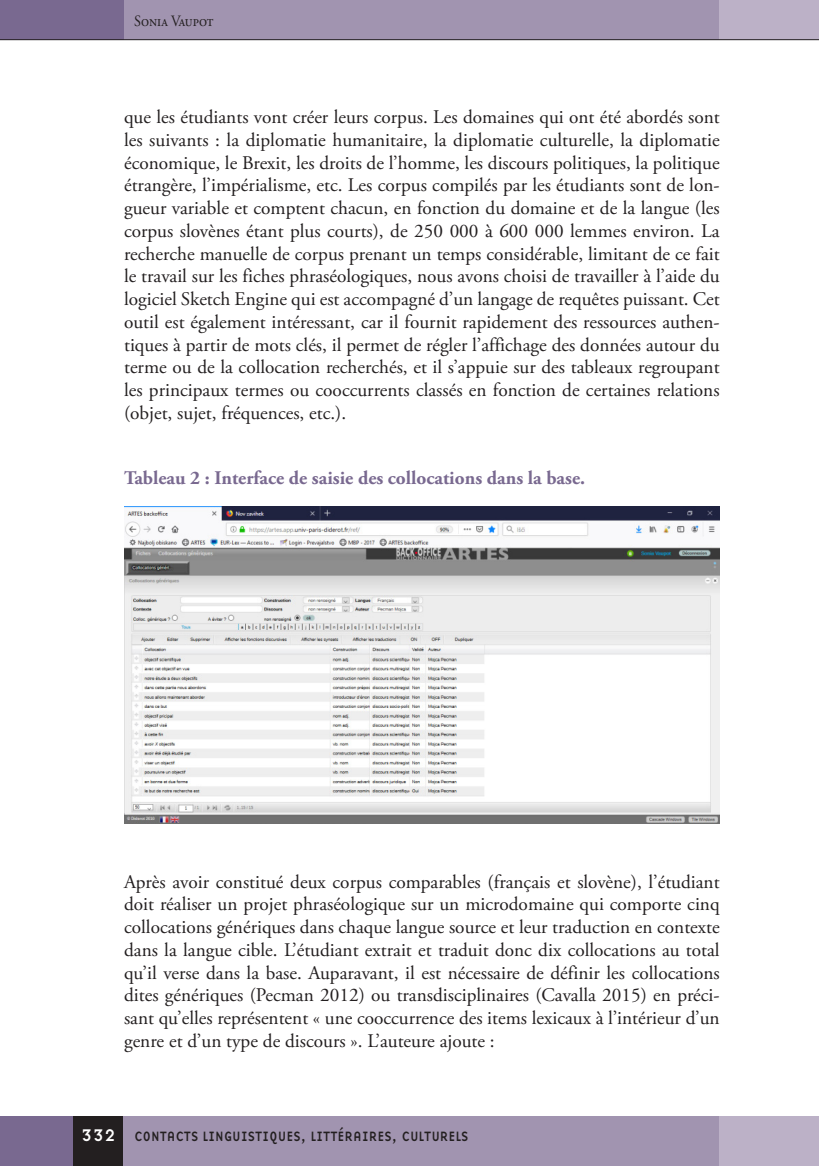
<style>
.page{position:relative;width:819px;height:1166px;background:#fff}
.page>*{position:absolute;margin:0;border:0;box-sizing:border-box;transform-origin:0 0}
.Navaden{font:19.25px/22.8px "Adobe Garamond Pro";color:#231f20;text-align:justify}
.Tabele_in_slike_nasl{font:700 19.25px "Adobe Garamond Pro";color:#796990}
.t1{font:15.75px "Adobe Garamond Pro";color:#231f20;scale:.9 1}
.t2{font:14px "Base Nine";letter-spacing:-.01em;color:#231f20;scale:.93 1}
.s1{font-size:17.5px;color:#fff}
</style>
<div class="page">
<div style="left:122px;top:0;width:597px;height:40px;background:#a194b0"></div>
<div style="left:719px;top:0;width:100px;height:40px;background:#bcb1c7"></div>
<div style="left:0;top:0;width:124px;height:40px;background:#796990"></div>
<hr style="left:0;top:39px;width:819px;height:1px;background:#231f20">
<div style="left:123px;top:1116px;width:621px;height:50px;background:#a194b0"></div>
<div style="left:719px;top:1116px;width:100px;height:50px;background:#bcb1c7"></div>
<div style="left:0;top:1116px;width:74px;height:50px;background:#796990"></div>
<div style="left:74px;top:1116px;width:49px;height:50px;background:#231f20"></div>
<img style="left:124px;top:507px;width:595px;height:317px">
<p class="t1" style="left:134px;top:11px;width:90px">Sonia Vaupot</p>
<p class="Navaden" style="left:124px;top:106px;width:597px">que les étudiants vont créer leurs corpus. Les domaines qui ont été abordés sont les suivants : la diplomatie humanitaire, la diplomatie culturelle, la diplomatie économique, le Brexit, les droits de l’homme, les discours politiques, la politique étrangère, l’impérialisme, etc. Les corpus compilés par les étudiants sont de lon&shy;gueur variable et comptent chacun, en fonction du domaine et de la langue (les corpus slovènes étant plus courts), de 250 000 à 600 000 lemmes environ. La recherche manuelle de corpus prenant un temps considérable, limitant de ce fait le travail sur les fiches phraséologiques, nous avons choisi de travailler à l’aide du logiciel Sketch Engine qui est accompagné d’un langage de requêtes puissant. Cet outil est également intéressant, car il fournit rapidement des ressources authen&shy;tiques à partir de mots clés, il permet de régler l’affichage des données autour du terme ou de la collocation recherchés, et il s’appuie sur des tableaux regroupant les principaux termes ou cooccurrents classés en fonction de certaines relations (objet, sujet, fréquences, etc.).</p>
<p class="Tabele_in_slike_nasl" style="left:124px;top:467px;width:462px">Tableau 2 : Interface de saisie des collocations dans la base.</p>
<p class="Navaden" style="left:124px;top:871px;width:597px">Après avoir constitué deux corpus comparables (français et slovène), l’étudiant doit réaliser un projet phraséologique sur un microdomaine qui comporte cinq collocations génériques dans chaque langue source et leur traduction en contexte dans la langue cible. L’étudiant extrait et traduit donc dix collocations au total qu’il verse dans la base. Auparavant, il est nécessaire de définir les collocations dites génériques (Pecman 2012) ou transdisciplinaires (Cavalla 2015) en préci&shy;sant qu’elles représentent « une cooccurrence des items lexicaux à l’intérieur d’un genre et d’un type de discours ». L’auteure ajoute :</p>
<p class="t2" style="left:81px;top:1126px;width:418px"><span class="s1">332</span> CONTACTS LINGUISTIQUES, LITTÉRAIRES, CULTURELS</p>
</div>
